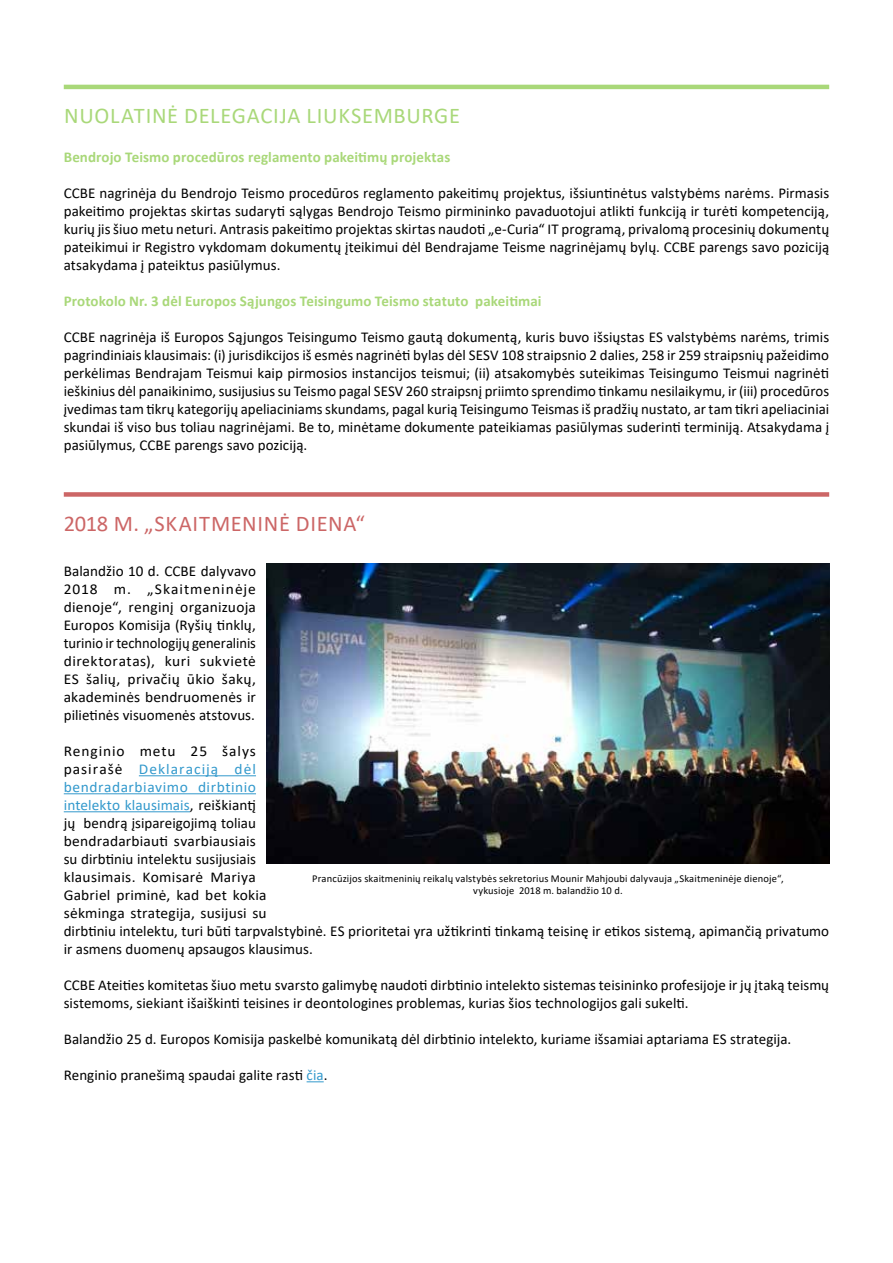
<style>
.page{position:relative;width:893px;height:1263px;background:#fff}
.page>*{position:absolute;margin:0;border:0;box-sizing:border-box;transform-origin:0 0}
.t1{font:22.5px "Calibri";letter-spacing:.03em;color:#a9d879}
.t2{font:22.5px "Calibri";letter-spacing:.03em;color:#c66}
.t3{font:15px/18px "Calibri";letter-spacing:.005em;color:#000;text-align:justify}
.t4{font:700 15px "Calibri";letter-spacing:.005em;color:#a9d879}
.t5{font:10.5px/12.6px "Calibri";letter-spacing:.015em;color:#000;text-align:center}
.s1{color:#39c}
</style>
<div class="page">
<hr style="left:139px;top:775px;width:117px;height:1px;background:#39c">
<hr style="left:64px;top:793px;width:192px;height:1px;background:#39c">
<hr style="left:64px;top:811px;width:126px;height:1px;background:#39c">
<svg style="left:307px;top:1081px;width:17px;height:1px"></svg>
<img style="left:267px;top:564px;width:562px;height:299px">
<div style="left:64px;top:492px;width:765px;height:5px;background:#c66"></div>
<hr style="left:64px;top:85px;width:765px;height:4px;background:#a9d879">
<h1 class="t1" style="left:64px;top:100px;width:397px">NUOLATINĖ DELEGACIJA LIUKSEMBURGE</h1>
<p class="t4" style="left:64px;top:146px;width:388px">Bendrojo Teismo procedūros reglamento pakeitimų projektas</p>
<p class="t3" style="left:64px;top:184px;width:767px">CCBE nagrinėja du Bendrojo Teismo procedūros reglamento pakeitimų projektus, išsiuntinėtus valstybėms narėms. Pirmasis pakeitimo projektas skirtas sudaryti sąlygas Bendrojo Teismo pirmininko pavaduotojui atlikti funkciją ir turėti kompetenciją, kurių jis šiuo metu neturi. Antrasis pakeitimo projektas skirtas naudoti „e-Curia“ IT programą, privalomą procesinių dokumentų pateikimui ir Registro vykdomam dokumentų įteikimui dėl Bendrajame Teisme nagrinėjamų bylų. CCBE parengs savo poziciją atsakydama į pateiktus pasiūlymus.</p>
<p class="t4" style="left:64px;top:290px;width:479px">Protokolo Nr. 3 dėl Europos Sąjungos Teisingumo Teismo statuto pakeitimai</p>
<p class="t3" style="left:64px;top:328px;width:767px">CCBE nagrinėja iš Europos Sąjungos Teisingumo Teismo gautą dokumentą, kuris buvo išsiųstas ES valstybėms narėms, trimis pagrindiniais klausimais: (i) jurisdikcijos iš esmės nagrinėti bylas dėl SESV 108 straipsnio 2 dalies, 258 ir 259 straipsnių pažeidimo perkėlimas Bendrajam Teismui kaip pirmosios instancijos teismui; (ii) atsakomybės suteikimas Teisingumo Teismui nagrinėti ieškinius dėl panaikinimo, susijusius su Teismo pagal SESV 260 straipsnį priimto sprendimo tinkamu nesilaikymu, ir (iii) procedūros įvedimas tam tikrų kategorijų apeliaciniams skundams, pagal kurią Teisingumo Teismas iš pradžių nustato, ar tam tikri apeliaciniai skundai iš viso bus toliau nagrinėjami. Be to, minėtame dokumente pateikiamas pasiūlymas suderinti terminiją. Atsakydama į pasiūlymus, CCBE parengs savo poziciją.</p>
<h1 class="t2" style="left:64px;top:508px;width:303px">2018 M. „SKAITMENINĖ DIENA“</h1>
<p class="t3" style="left:64px;top:562px;width:194px">Balandžio 10 d. CCBE dalyvavo 2018 m. „Skaitmeninėje dienoje“, renginį organizuoja Europos Komisija (Ryšių tinklų, turinio ir technologijų generalinis direktoratas), kuri sukvietė ES šalių, privačių ūkio šakų, akademinės bendruomenės ir pilietinės visuomenės atstovus.</p>
<p class="t3" style="left:64px;top:742px;width:767px;text-align:left">Renginio metu 25 šalys<br>pasirašė <span class="s1">Deklaraciją dėl<br>bendradarbiavimo dirbtinio<br>intelekto klausimais</span>, reiškiantį<br>jų bendrą įsipareigojimą toliau<br>bendradarbiauti svarbiausiais<br>su dirbtiniu intelektu susijusiais<br>klausimais. Komisarė Mariya<br>Gabriel priminė, kad bet kokia<br>sėkminga strategija, susijusi su<br>dirbtiniu intelektu, turi būti tarpvalstybinė. ES prioritetai yra užtikrinti tinkamą teisinę ir etikos sistemą, apimančią privatumo ir asmens duomenų apsaugos klausimus.</p>
<p class="t3" style="left:64px;top:976px;width:767px">CCBE Ateities komitetas šiuo metu svarsto galimybę naudoti dirbtinio intelekto sistemas teisininko profesijoje ir jų įtaką teismų sistemoms, siekiant išaiškinti teisines ir deontologines problemas, kurias šios technologijos gali sukelti.</p>
<p class="t3" style="left:64px;top:1030px;width:729px">Balandžio 25 d. Europos Komisija paskelbė komunikatą dėl dirbtinio intelekto, kuriame išsamiai aptariama ES strategija.</p>
<p class="t3" style="left:64px;top:1066px;width:265px">Renginio pranešimą spaudai galite rasti <span class="s1">čia</span>.</p>
<p class="t5" style="left:312px;top:871px;width:473px">Prancūzijos skaitmeninių reikalų valstybės sekretorius Mounir Mahjoubi dalyvauja „Skaitmeninėje dienoje“, vykusioje 2018 m. balandžio 10 d.</p>
</div>
